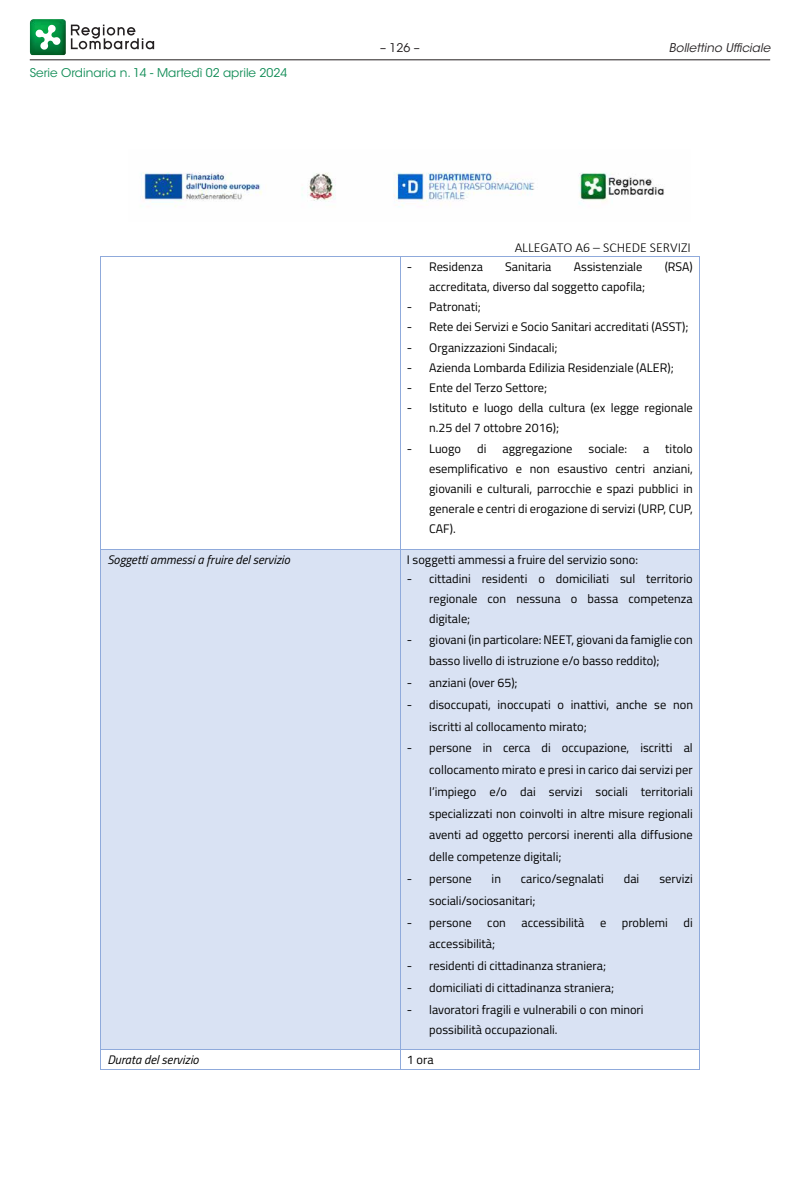
<style>
.page{position:relative;width:800px;height:1182px;background:#fff}
.page>*{position:absolute;margin:0;border:0;box-sizing:border-box;transform-origin:0 0}
.t1{font:300 13.8px "Calibri";color:#000}
.t2{font:12.45px/21.8px "Titillium Web";color:#000}
.t3{font:italic 12.45px "Titillium Web";color:#000}
.t4{font:12px "ITC Avant Garde Std";color:#108c56}
.t5{font:italic 12px "ITC Avant Garde Std";color:#231f20}
.t6{font:12px "ITC Avant Garde Std";color:#231f20}
</style>
<div class="page">
<svg style="left:71px;top:25px;width:83px;height:24px"></svg>
<img style="left:30px;top:19px;width:36px;height:36px">
<svg style="left:35px;top:24px;width:26px;height:26px"></svg>
<hr style="left:30px;top:59px;width:740px;height:1px;background:#231f20">
<img style="left:141px;top:172px;width:524px;height:35px">
<hr style="left:101px;top:256px;width:299px;height:1px;background:#8faadb">
<hr style="left:400px;top:256px;width:299px;height:1px;background:#8faadb">
<hr style="left:100px;top:257px;width:1px;height:292px;background:#8faadb">
<hr style="left:400px;top:257px;width:1px;height:292px;background:#8faadb">
<hr style="left:699px;top:257px;width:1px;height:292px;background:#8faadb">
<div style="left:101px;top:550px;width:299px;height:499px;background:#d9e2f3"></div>
<div style="left:400px;top:550px;width:299px;height:499px;background:#d9e2f3"></div>
<hr style="left:101px;top:549px;width:299px;height:1px;background:#8faadb">
<hr style="left:400px;top:549px;width:299px;height:1px;background:#8faadb">
<hr style="left:100px;top:550px;width:1px;height:499px;background:#8faadb">
<hr style="left:400px;top:550px;width:1px;height:499px;background:#8faadb">
<hr style="left:699px;top:550px;width:1px;height:499px;background:#8faadb">
<hr style="left:101px;top:1049px;width:299px;height:1px;background:#8faadb">
<hr style="left:400px;top:1049px;width:299px;height:1px;background:#8faadb">
<svg style="left:100px;top:1049px;width:1px;height:21px"></svg>
<hr style="left:101px;top:1069px;width:299px;height:1px;background:#8faadb">
<svg style="left:400px;top:1050px;width:1px;height:19px"></svg>
<hr style="left:400px;top:1069px;width:299px;height:1px;background:#8faadb">
<svg style="left:699px;top:1049px;width:1px;height:21px"></svg>
<p class="t4" style="left:30px;top:65px;width:259px">Serie Ordinaria n. 14 - Martedì 02 aprile 2024</p>
<p class="t6" style="left:380px;top:40px;width:41px">– 126 –</p>
<p class="t5" style="left:668px;top:40px;width:103px">Bollettino Ufficiale</p>
<p class="t1" style="left:514px;top:239px;width:177px">ALLEGATO A6 – SCHEDE SERVIZI</p>
<p class="t2" style="left:407px;top:255px;width:78px">- Residenza</p>
<p class="t2" style="left:505px;top:255px;width:48px">Sanitaria</p>
<p class="t2" style="left:573px;top:255px;width:70px">Assistenziale</p>
<p class="t2" style="left:664px;top:255px;width:30px">(RSA)</p>
<p class="t2" style="left:429px;top:275px;width:217px">accreditata, diverso dal soggetto capofila;</p>
<p class="t2" style="left:407px;top:295px;width:76px">- Patronati;</p>
<p class="t2" style="left:407px;top:315px;width:283px">- Rete dei Servizi e Socio Sanitari accreditati (ASST);</p>
<p class="t2" style="left:407px;top:336px;width:152px">- Organizzazioni Sindacali;</p>
<p class="t2" style="left:407px;top:356px;width:268px">- Azienda Lombarda Edilizia Residenziale (ALER);</p>
<p class="t2" style="left:407px;top:376px;width:142px">- Ente del Terzo Settore;</p>
<p class="t2" style="left:429px;top:397px;width:265px;line-height:20.1px;text-indent:-22px">- Istituto e luogo della cultura (ex legge regionale n.25 del 7 ottobre 2016);</p>
<p class="t2" style="left:407px;top:436px;width:56px">- Luogo</p>
<p class="t2" style="left:477px;top:436px;width:11px">di</p>
<p class="t2" style="left:502px;top:436px;width:72px">aggregazione</p>
<p class="t2" style="left:588px;top:436px;width:40px">sociale:</p>
<p class="t2" style="left:643px;top:436px;width:8px">a</p>
<p class="t2" style="left:429px;top:437px;width:265px;line-height:20.2px;text-align:justify;text-indent:236px">titolo esemplificativo e non esaustivo centri anziani, giovanili e culturali, parrocchie e spazi pubblici in generale e centri di erogazione di servizi (URP, CUP, CAF).</p>
<p class="t3" style="left:107px;top:550px;width:184px">Soggetti ammessi a fruire del servizio</p>
<p class="t2" style="left:407px;top:548px;width:233px">I soggetti ammessi a fruire del servizio sono:</p>
<p class="t2" style="left:429px;top:568px;width:265px;line-height:20.1px;text-align:justify;text-indent:-22px">- cittadini residenti o domiciliati sul territorio regionale con nessuna o bassa competenza digitale;</p>
<p class="t2" style="left:429px;top:627px;width:265px;text-indent:-22px">- giovani (in particolare: NEET, giovani da famiglie con basso livello di istruzione e/o basso reddito);</p>
<p class="t2" style="left:407px;top:671px;width:112px">- anziani (over 65);</p>
<p class="t2" style="left:429px;top:693px;width:265px;text-indent:-22px">- disoccupati, inoccupati o inattivi, anche se non iscritti al collocamento mirato;</p>
<p class="t2" style="left:429px;top:736px;width:265px;text-align:justify;text-indent:-22px">- persone in cerca di occupazione, iscritti al collocamento mirato e presi in carico dai servizi per l’impiego e/o dai servizi sociali territoriali specializzati non coinvolti in altre misure regionali aventi ad oggetto percorsi inerenti alla diffusione delle competenze digitali;</p>
<p class="t2" style="left:407px;top:867px;width:66px">- persone</p>
<p class="t2" style="left:491px;top:867px;width:11px">in</p>
<p class="t2" style="left:521px;top:867px;width:84px">carico/segnalati</p>
<p class="t2" style="left:623px;top:867px;width:17px">dai</p>
<p class="t2" style="left:659px;top:867px;width:35px">servizi</p>
<p class="t2" style="left:429px;top:888px;width:108px">sociali/sociosanitari;</p>
<p class="t2" style="left:407px;top:910px;width:66px">- persone</p>
<p class="t2" style="left:487px;top:910px;width:20px">con</p>
<p class="t2" style="left:521px;top:910px;width:64px">accessibilità</p>
<p class="t2" style="left:600px;top:910px;width:8px">e</p>
<p class="t2" style="left:621px;top:910px;width:48px">problemi</p>
<p class="t2" style="left:683px;top:910px;width:11px">di</p>
<p class="t2" style="left:429px;top:932px;width:68px">accessibilità;</p>
<p class="t2" style="left:407px;top:954px;width:201px">- residenti di cittadinanza straniera;</p>
<p class="t2" style="left:407px;top:975px;width:209px">- domiciliati di cittadinanza straniera;</p>
<p class="t2" style="left:429px;top:998px;width:216px;line-height:20.2px;text-indent:-22px">- lavoratori fragili e vulnerabili o con minori possibilità occupazionali.</p>
<p class="t3" style="left:107px;top:1050px;width:93px">Durata del servizio</p>
<p class="t2" style="left:407px;top:1048px;width:28px">1 ora</p>
</div>
